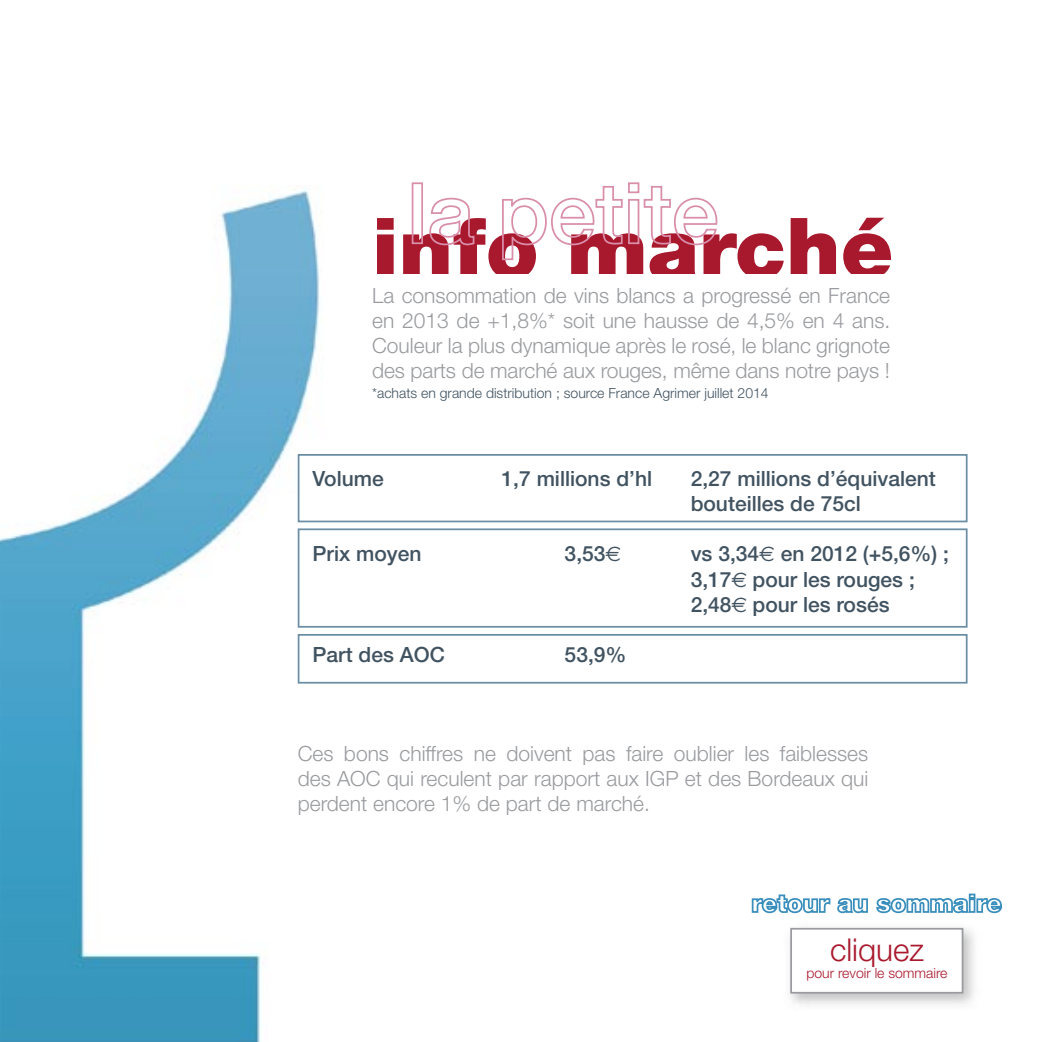
<style>
.page{position:relative;width:1042px;height:1042px;background:#fff}
.page>*{position:absolute;margin:0;border:0;box-sizing:border-box;transform-origin:0 0}
.t1{font:900 84px "Helvetica Neue";color:#a9192d}
.t2{font:300 31.5px "Helvetica Neue";color:#a9192d}
.t3{font:300 21px/25.2px "Helvetica Neue";color:#999b9e;text-align:justify}
.t4{font:500 21px/25.2px "Helvetica Neue";color:#415361}
.t5{font:300 14px "Helvetica Neue";color:#415361}
.t6{font:300 14px "Helvetica Neue";color:#a9192d}
.s1{font-family:"Euro Sans";font-weight:400}
</style>
<div class="page">
<div style="left:412px;top:182px;width:11px;height:62px;border:2px solid #d98eaa"></div>
<svg style="left:429px;top:197px;width:46px;height:49px"></svg>
<svg style="left:502px;top:182px;width:216px;height:79px"></svg>
<img style="left:0;top:189px;width:323px;height:853px">
<svg style="left:298px;top:454px;width:669px;height:68px"></svg>
<svg style="left:298px;top:528px;width:669px;height:100px"></svg>
<svg style="left:298px;top:634px;width:669px;height:49px"></svg>
<svg style="left:751px;top:894px;width:117px;height:20px"></svg>
<svg style="left:876px;top:893px;width:127px;height:21px"></svg>
<img style="left:789px;top:927px;width:185px;height:78px">
<svg style="left:790px;top:928px;width:173px;height:65px"></svg>
<h1 class="t1" style="left:372px;top:198px;width:523px">info marché</h1>
<p class="t3" style="left:372px;top:307px;width:520px">en 2013 de +1,8%* soit une hausse de 4,5% en 4 ans.<br>Couleur la plus dynamique après le rosé, le blanc grignote des parts de marché aux rouges, même dans notre pays !</p>
<p class="t3" style="left:372px;top:282px;width:519px">La consommation de vins blancs a progressé en France</p>
<p class="t5" style="left:372px;top:384px;width:398px">*achats en grande distribution ; source France Agrimer juillet 2014</p>
<p class="t4" style="left:313px;top:465px;width:73px">Volume</p>
<p class="t4" style="left:502px;top:465px;width:152px">1,7 millions d’hl</p>
<p class="t4" style="left:691px;top:465px;width:247px">2,27 millions d’équivalent bouteilles de 75cl</p>
<p class="t4" style="left:313px;top:541px;width:110px">Prix moyen</p>
<p class="t4" style="left:565px;top:541px;width:58px">3,53<span class="s1">€</span></p>
<p class="t4" style="left:691px;top:541px;width:260px">vs 3,34<span class="s1">€</span> en 2012 (+5,6%) ;<br>3,17<span class="s1">€</span> pour les rouges ;<br>2,48<span class="s1">€</span> pour les rosés</p>
<p class="t4" style="left:313px;top:642px;width:134px">Part des AOC</p>
<p class="t4" style="left:565px;top:642px;width:63px">53,9%</p>
<p class="t3" style="left:298px;top:740px;width:572px">Ces bons chiffres ne doivent pas faire oublier les faiblesses des AOC qui reculent par rapport aux IGP et des Bordeaux qui perdent encore 1% de part de marché.</p>
<h2 class="t2" style="left:830px;top:931px;width:95px">cliquez</h2>
<p class="t6" style="left:806px;top:964px;width:143px">pour revoir le sommaire</p>
</div>
